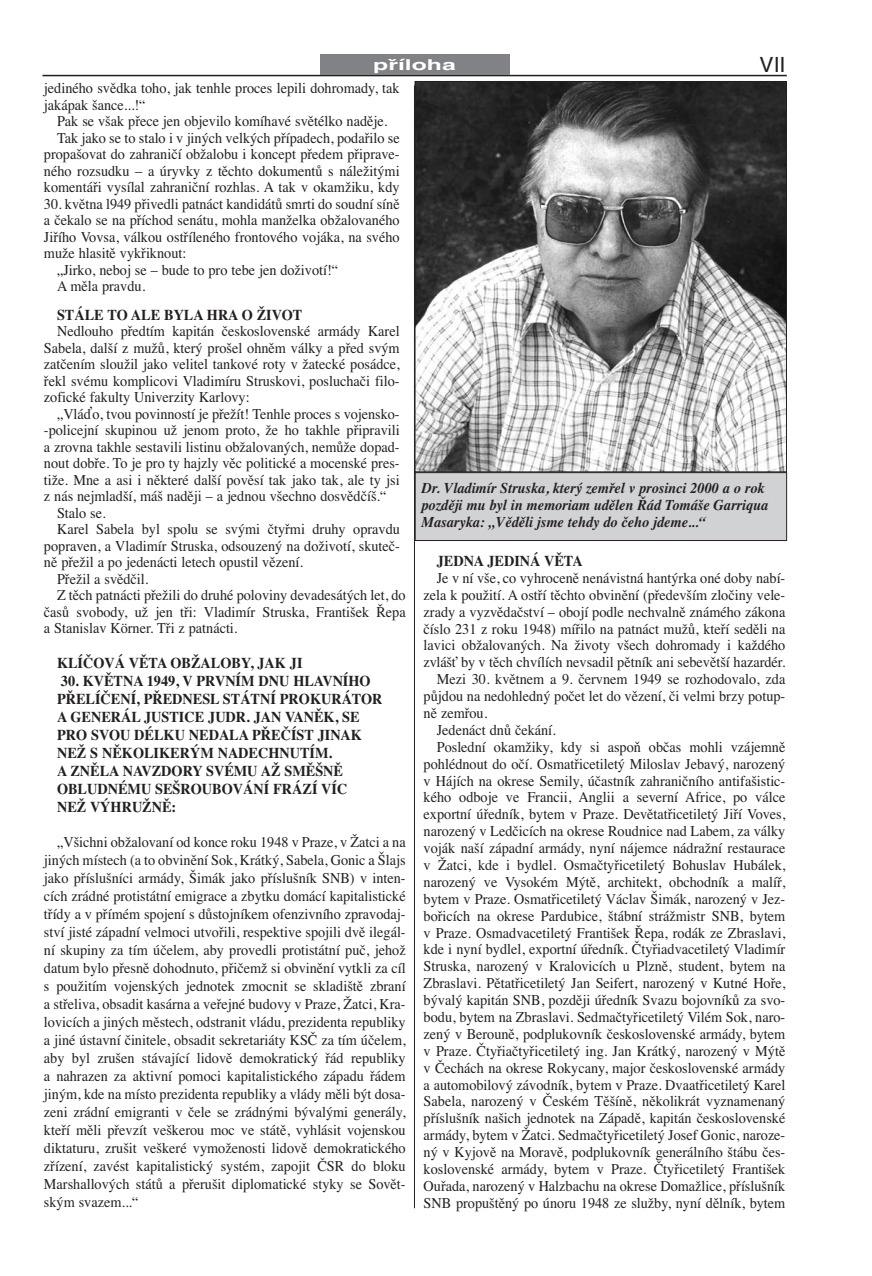
<style>
.page{position:relative;width:872px;height:1276px;background:#fff}
.page>*{position:absolute;margin:0;border:0;box-sizing:border-box;transform-origin:0 0}
.t1{font:21px "Helvetica CE";color:#231f20}
.t2{font:15px/18px "Times CE";color:#231f20;text-align:justify;scale:.95 1}
.t3{font:700 15px/18px "Times CE";color:#231f20;scale:.95 1}
.t4{font:italic 700 15px/17.2px "Times CE";color:#231f20;scale:.95 1}
.t5{font:700 15px "Helvetica CE";color:#fff;scale:1.65 1}
</style>
<div class="page">
<hr style="left:42px;top:75px;width:745px;height:1px;background:#231f20">
<hr style="left:414px;top:85px;width:1px;height:1123px;background:#231f20">
<img style="left:416px;top:83px;width:369px;height:387px">
<div style="left:414px;top:81px;width:373px;height:391px;border:1px solid #231f20"></div>
<div style="left:415px;top:473px;width:371px;height:67px;background:#d1d2d4"></div>
<div style="left:415px;top:472px;width:372px;height:69px;border:1px solid #231f20"></div>
<div style="left:320px;top:55px;width:189px;height:20px;background:#808285"></div>
<p class="t5" style="left:373px;top:59px;width:52px">příloha</p>
<h1 class="t1" style="left:759px;top:57px;width:27px">VII</h1>
<p class="t2" style="left:44px;top:81px;width:376px;line-height:17px">jediného svědka toho, jak tenhle proces lepili dohromady, tak jakápak šance...!“</p>
<p class="t2" style="left:57px;top:114px;width:349px">Pak se však přece jen objevilo komíhavé světélko naděje.</p>
<p class="t2" style="left:57px;top:130px;width:362px">Tak jako se to stalo i v jiných velkých případech, podařilo se</p>
<p class="t2" style="left:44px;top:147px;width:376px">propašovat do zahraničí obžalobu i koncept předem připrave-</p>
<p class="t2" style="left:44px;top:163px;width:376px">ného rozsudku – a úryvky z těchto dokumentů s náležitými</p>
<p class="t2" style="left:44px;top:180px;width:376px">komentáři vysílal zahraniční rozhlas. A tak v okamžiku, kdy</p>
<p class="t2" style="left:44px;top:196px;width:376px">30. května l949 přivedli patnáct kandidátů smrti do soudní síně</p>
<p class="t2" style="left:44px;top:213px;width:376px">a čekalo se na příchod senátu, mohla manželka obžalovaného</p>
<p class="t2" style="left:44px;top:229px;width:376px">Jiřího Vovsa, válkou ostříleného frontového vojáka, na svého</p>
<p class="t2" style="left:44px;top:246px;width:151px">muže hlasitě vykřiknout:</p>
<p class="t2" style="left:57px;top:262px;width:297px">„Jirko, neboj se – bude to pro tebe jen doživotí!“</p>
<p class="t2" style="left:57px;top:279px;width:94px">A měla pravdu.</p>
<p class="t3" style="left:57px;top:307px;width:260px">STÁLE TO ALE BYLA HRA O ŽIVOT</p>
<p class="t2" style="left:44px;top:325px;width:376px;line-height:16.5px;text-indent:13px">Nedlouho předtím kapitán československé armády Karel Sabela, další z mužů, který prošel ohněm války a před svým zatčením sloužil jako velitel tankové roty v žatecké posádce, řekl svému komplicovi Vladimíru Struskovi, posluchači filo&shy;zofické fakulty Univerzity Karlovy:</p>
<p class="t2" style="left:57px;top:406px;width:362px">„Vláďo, tvou povinností je přežít! Tenhle proces s vojensko-</p>
<p class="t2" style="left:44px;top:423px;width:376px">-policejní skupinou už jenom proto, že ho takhle připravili</p>
<p class="t2" style="left:44px;top:439px;width:376px">a zrovna takhle sestavili listinu obžalovaných, nemůže dopad-</p>
<p class="t2" style="left:44px;top:456px;width:376px">nout dobře. To je pro ty hajzly věc politické a mocenské pres-</p>
<p class="t2" style="left:44px;top:472px;width:376px">tiže. Mne a asi i některé další pověsí tak jako tak, ale ty jsi</p>
<p class="t2" style="left:44px;top:489px;width:362px">z nás nejmladší, máš naději – a jednou všechno dosvědčíš.“</p>
<p class="t2" style="left:57px;top:505px;width:53px">Stalo se.</p>
<p class="t2" style="left:57px;top:522px;width:362px">Karel Sabela byl spolu se svými čtyřmi druhy opravdu</p>
<p class="t2" style="left:44px;top:538px;width:376px">popraven, a Vladimír Struska, odsouzený na doživotí, skuteč-</p>
<p class="t2" style="left:44px;top:555px;width:274px">ně přežil a po jedenácti letech opustil vězení.</p>
<p class="t2" style="left:57px;top:571px;width:98px">Přežil a svědčil.</p>
<p class="t2" style="left:57px;top:588px;width:368px">Z těch patnácti přežili do druhé poloviny devadesátých let, do</p>
<p class="t2" style="left:44px;top:604px;width:382px">časů svobody, už jen tři: Vladimír Struska, František Řepa</p>
<p class="t2" style="left:44px;top:621px;width:205px">a Stanislav Körner. Tři z patnácti.</p>
<p class="t3" style="left:57px;top:655px;width:260px">KLÍČOVÁ VĚTA OBŽALOBY, JAK JI</p>
<p class="t3" style="left:57px;top:673px;width:344px">30. KVĚTNA 1949, V PRVNÍM DNU HLAVNÍHO<br>PŘELÍČENÍ, PŘEDNESL STÁTNÍ PROKURÁTOR<br>A GENERÁL JUSTICE JUDR. JAN VANĚK, SE<br>PRO SVOU DÉLKU NEDALA PŘEČÍST JINAK<br>NEŽ S NĚKOLIKERÝM NADECHNUTÍM.<br>A ZNĚLA NAVZDORY SVÉMU AŽ SMĚŠNĚ<br>OBLUDNÉMU SEŠROUBOVÁNÍ FRÁZÍ VÍC<br>NEŽ VÝHRUŽNĚ:</p>
<p class="t2" style="left:44px;top:834px;width:382px;text-indent:13px">„Všichni obžalovaní od konce roku 1948 v Praze, v Žatci a na jiných místech (a to obvinění Sok, Krátký, Sabela, Gonic a Šlajs jako příslušníci armády, Šimák jako příslušník SNB) v inten&shy;cích zrádné protistátní emigrace a zbytku domácí kapitalistické třídy a v přímém spojení s důstojníkem ofenzivního zpravodaj&shy;ství jisté západní velmoci utvořili, respektive spojili dvě ilegál&shy;ní skupiny za tím účelem, aby provedli protistátní puč, jehož datum bylo přesně dohodnuto, přičemž si obvinění vytkli za cíl s použitím vojenských jednotek zmocnit se skladiště zbraní a střeliva, obsadit kasárna a veřejné budovy v Praze, Žatci, Kra&shy;lovicích a jiných městech, odstranit vládu, prezidenta republiky a jiné ústavní činitele, obsadit sekretariáty KSČ za tím účelem, aby byl zrušen stávající lidově demokratický řád republiky a nahrazen za aktivní pomoci kapitalistického západu řádem jiným, kde na místo prezidenta republiky a vlády měli být dosa&shy;zeni zrádní emigranti v čele se zrádnými bývalými generály, kteří měli převzít veškerou moc ve státě, vyhlásit vojenskou diktaturu, zrušit veškeré vymoženosti lidově demokratického zřízení, zavést kapitalistický systém, zapojit ČSR do bloku Marshallových států a přerušit diplomatické styky se Sovět&shy;ským svazem...“</p>
<p class="t4" style="left:421px;top:480px;width:366px">Dr. Vladimír Struska, který zemřel v prosinci 2000 a o rok později mu byl in memoriam udělen Řád Tomáše Garriqua<br>Masaryka: „Věděli jsme tehdy do čeho jdeme...“</p>
<p class="t3" style="left:437px;top:553px;width:155px">JEDNA JEDINÁ VĚTA</p>
<p class="t2" style="left:437px;top:570px;width:368px">Je v ní vše, co vyhroceně nenávistná hantýrka oné doby nabí-</p>
<p class="t2" style="left:423px;top:587px;width:382px">zela k použití. A ostří těchto obvinění (především zločiny vele-</p>
<p class="t2" style="left:423px;top:604px;width:382px">zrady a vyzvědačství – obojí podle nechvalně známého zákona</p>
<p class="t2" style="left:423px;top:621px;width:382px">číslo 231 z roku 1948) mířilo na patnáct mužů, kteří seděli na</p>
<p class="t2" style="left:423px;top:638px;width:382px">lavici obžalovaných. Na životy všech dohromady i každého</p>
<p class="t2" style="left:423px;top:655px;width:382px">zvlášť by v těch chvílích nevsadil pětník ani sebevětší hazardér.</p>
<p class="t2" style="left:437px;top:672px;width:368px">Mezi 30. květnem a 9. červnem 1949 se rozhodovalo, zda</p>
<p class="t2" style="left:423px;top:688px;width:382px">půjdou na nedohledný počet let do vězení, či velmi brzy potup-</p>
<p class="t2" style="left:423px;top:705px;width:69px">ně zemřou.</p>
<p class="t2" style="left:437px;top:722px;width:127px">Jedenáct dnů čekání.</p>
<p class="t2" style="left:437px;top:739px;width:368px">Poslední okamžiky, kdy si aspoň občas mohli vzájemně</p>
<p class="t2" style="left:423px;top:756px;width:382px">pohlédnout do očí. Osmatřicetiletý Miloslav Jebavý, narozený</p>
<p class="t2" style="left:423px;top:773px;width:382px">v Hájích na okrese Semily, účastník zahraničního antifašistic-</p>
<p class="t2" style="left:423px;top:790px;width:382px">kého odboje ve Francii, Anglii a severní Africe, po válce</p>
<p class="t2" style="left:423px;top:807px;width:382px">exportní úředník, bytem v Praze. Devětatřicetiletý Jiří Voves,</p>
<p class="t2" style="left:423px;top:823px;width:382px">narozený v Ledčicích na okrese Roudnice nad Labem, za války</p>
<p class="t2" style="left:423px;top:840px;width:382px">voják naší západní armády, nyní nájemce nádražní restaurace</p>
<p class="t2" style="left:423px;top:857px;width:382px">v Žatci, kde i bydlel. Osmačtyřicetiletý Bohuslav Hubálek,</p>
<p class="t2" style="left:423px;top:874px;width:382px">narozený ve Vysokém Mýtě, architekt, obchodník a malíř,</p>
<p class="t2" style="left:423px;top:891px;width:382px">bytem v Praze. Osmatřicetiletý Václav Šimák, narozený v Jez-</p>
<p class="t2" style="left:423px;top:908px;width:382px">bořicích na okrese Pardubice, štábní strážmistr SNB, bytem</p>
<p class="t2" style="left:423px;top:925px;width:382px">v Praze. Osmadvacetiletý František Řepa, rodák ze Zbraslavi,</p>
<p class="t2" style="left:423px;top:942px;width:382px">kde i nyní bydlel, exportní úředník. Čtyřiadvacetiletý Vladimír</p>
<p class="t2" style="left:423px;top:959px;width:382px">Struska, narozený v Kralovicích u Plzně, student, bytem na</p>
<p class="t2" style="left:423px;top:975px;width:382px">Zbraslavi. Pětatřicetiletý Jan Seifert, narozený v Kutné Hoře,</p>
<p class="t2" style="left:423px;top:992px;width:382px">bývalý kapitán SNB, později úředník Svazu bojovníků za svo-</p>
<p class="t2" style="left:423px;top:1009px;width:382px">bodu, bytem na Zbraslavi. Sedmačtyřicetiletý Vilém Sok, naro-</p>
<p class="t2" style="left:423px;top:1026px;width:382px">zený v Berouně, podplukovník československé armády, bytem</p>
<p class="t2" style="left:423px;top:1043px;width:382px">v Praze. Čtyřiačtyřicetiletý ing. Jan Krátký, narozený v Mýtě</p>
<p class="t2" style="left:423px;top:1060px;width:382px">v Čechách na okrese Rokycany, major československé armády</p>
<p class="t2" style="left:423px;top:1077px;width:382px">a automobilový závodník, bytem v Praze. Dvaatřicetiletý Karel</p>
<p class="t2" style="left:423px;top:1094px;width:382px">Sabela, narozený v Českém Těšíně, několikrát vyznamenaný</p>
<p class="t2" style="left:423px;top:1110px;width:382px">příslušník našich jednotek na Západě, kapitán československé</p>
<p class="t2" style="left:423px;top:1127px;width:382px">armády, bytem v Žatci. Sedmačtyřicetiletý Josef Gonic, naroze-</p>
<p class="t2" style="left:423px;top:1144px;width:382px">ný v Kyjově na Moravě, podplukovník generálního štábu čes-</p>
<p class="t2" style="left:423px;top:1161px;width:382px">koslovenské armády, bytem v Praze. Čtyřicetiletý František</p>
<p class="t2" style="left:423px;top:1178px;width:382px">Ouřada, narozený v Halzbachu na okrese Domažlice, příslušník</p>
<p class="t2" style="left:423px;top:1195px;width:382px">SNB propuštěný po únoru 1948 ze služby, nyní dělník, bytem</p>
</div>
